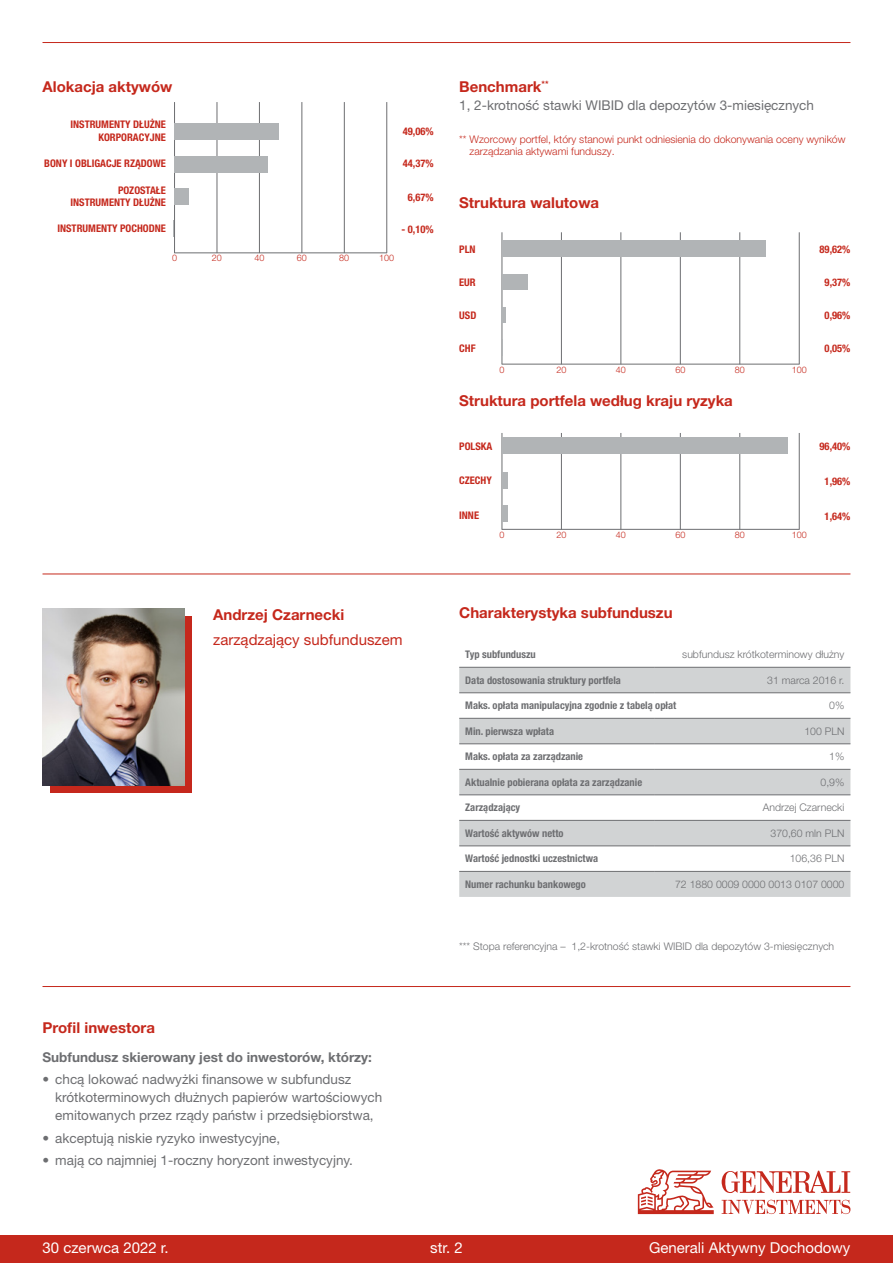
<style>
.page{position:relative;width:893px;height:1263px;background:#fff}
.page>*{position:absolute;margin:0;border:0;box-sizing:border-box;transform-origin:0 0}
.t1{font:700 15px "Helvetica Neue LT Pro";color:#c5281c}
.t2{font:15px "Helvetica Neue LT Pro";color:#fff}
.t3{font:15px "Helvetica Neue LT Pro";color:#c5281c}
.t4{font:13.5px/18px "Helvetica Neue LT Pro";color:#6d6e71}
.t5{font:700 13.5px "Helvetica Neue LT Pro";color:#6d6e71}
.t6{font:700 condensed 10.5px "Helvetica Neue LT Pro";color:#6d6e71}
.t7{font:300 10.5px "Helvetica Neue LT Pro";color:#6d6e71}
.t8{font:700 condensed 10.5px/12.6px "Helvetica Neue LT Pro";color:#c5281c;text-align:right}
.t9{font:300 10.5px/12.6px "Helvetica Neue LT Pro";color:#c5281c}
.t10{font:300 9px "Helvetica Neue LT Pro";color:#c5281c}
</style>
<div class="page">
<hr style="left:43px;top:42px;width:807px;height:1px;background:#c5281c">
<hr style="left:43px;top:574px;width:807px;height:1px;background:#c5281c">
<svg style="left:459px;top:666px;width:391px;height:1px"></svg>
<svg style="left:459px;top:668px;width:391px;height:229px;fill:#d1d3d4"></svg>
<hr style="left:459px;top:667px;width:196px;height:1px;background:#6d6e71">
<hr style="left:655px;top:667px;width:195px;height:1px;background:#6d6e71">
<hr style="left:459px;top:692px;width:196px;height:1px;background:#6d6e71">
<hr style="left:655px;top:692px;width:195px;height:1px;background:#6d6e71">
<hr style="left:459px;top:718px;width:196px;height:1px;background:#6d6e71">
<hr style="left:655px;top:718px;width:195px;height:1px;background:#6d6e71">
<hr style="left:459px;top:743px;width:196px;height:1px;background:#6d6e71">
<hr style="left:655px;top:743px;width:195px;height:1px;background:#6d6e71">
<hr style="left:459px;top:769px;width:196px;height:1px;background:#6d6e71">
<hr style="left:655px;top:769px;width:195px;height:1px;background:#6d6e71">
<hr style="left:459px;top:794px;width:196px;height:1px;background:#6d6e71">
<hr style="left:655px;top:794px;width:195px;height:1px;background:#6d6e71">
<hr style="left:459px;top:820px;width:196px;height:1px;background:#6d6e71">
<hr style="left:655px;top:820px;width:195px;height:1px;background:#6d6e71">
<hr style="left:459px;top:846px;width:196px;height:1px;background:#6d6e71">
<hr style="left:655px;top:846px;width:195px;height:1px;background:#6d6e71">
<hr style="left:459px;top:871px;width:196px;height:1px;background:#6d6e71">
<hr style="left:655px;top:871px;width:195px;height:1px;background:#6d6e71">
<hr style="left:217px;top:102px;width:1px;height:151px;background:#6d6e71">
<hr style="left:259px;top:102px;width:1px;height:151px;background:#6d6e71">
<hr style="left:302px;top:102px;width:1px;height:151px;background:#6d6e71">
<hr style="left:344px;top:102px;width:1px;height:151px;background:#6d6e71">
<hr style="left:386px;top:102px;width:1px;height:151px;background:#6d6e71">
<hr style="left:174px;top:102px;width:1px;height:151px;background:#6d6e71">
<div style="left:174px;top:123px;width:105px;height:16px;background:#b1b4b6"></div>
<div style="left:174px;top:156px;width:94px;height:16px;background:#b1b4b6"></div>
<div style="left:174px;top:188px;width:14px;height:16px;background:#b1b4b6"></div>
<svg style="left:173px;top:220px;width:1px;height:16px"></svg>
<hr style="left:174px;top:253px;width:213px;height:1px;background:#6d6e71">
<hr style="left:561px;top:232px;width:1px;height:132px;background:#6d6e71">
<hr style="left:621px;top:232px;width:1px;height:132px;background:#6d6e71">
<hr style="left:680px;top:232px;width:1px;height:132px;background:#6d6e71">
<hr style="left:739px;top:232px;width:1px;height:132px;background:#6d6e71">
<hr style="left:799px;top:232px;width:1px;height:132px;background:#6d6e71">
<hr style="left:502px;top:232px;width:1px;height:132px;background:#6d6e71">
<div style="left:502px;top:241px;width:263px;height:16px;background:#b1b4b6"></div>
<div style="left:502px;top:274px;width:25px;height:16px;background:#b1b4b6"></div>
<hr style="left:502px;top:307px;width:4px;height:16px;background:#b1b4b6">
<svg style="left:502px;top:340px;width:1px;height:16px"></svg>
<hr style="left:502px;top:364px;width:297px;height:1px;background:#6d6e71">
<hr style="left:43px;top:986px;width:807px;height:1px;background:#c5281c">
<hr style="left:561px;top:433px;width:1px;height:96px;background:#6d6e71">
<hr style="left:621px;top:433px;width:1px;height:96px;background:#6d6e71">
<hr style="left:680px;top:433px;width:1px;height:96px;background:#6d6e71">
<hr style="left:739px;top:433px;width:1px;height:96px;background:#6d6e71">
<hr style="left:799px;top:433px;width:1px;height:96px;background:#6d6e71">
<hr style="left:502px;top:433px;width:1px;height:96px;background:#6d6e71">
<div style="left:502px;top:472px;width:6px;height:16px;background:#b1b4b6"></div>
<div style="left:502px;top:506px;width:5px;height:16px;background:#b1b4b6"></div>
<div style="left:502px;top:437px;width:285px;height:17px;background:#b1b4b6"></div>
<hr style="left:502px;top:529px;width:297px;height:1px;background:#6d6e71">
<div style="left:0;top:1235px;width:893px;height:28px;background:#c5281c"></div>
<svg style="left:638px;top:1169px;width:76px;height:45px"></svg>
<svg style="left:722px;top:1200px;width:128px;height:14px"></svg>
<svg style="left:722px;top:1171px;width:128px;height:22px"></svg>
<div style="left:50px;top:616px;width:142px;height:177px;background:#c5281c"></div>
<img style="left:43px;top:609px;width:141px;height:177px">
<p class="t1" style="left:43px;top:77px;width:131px">Alokacja aktywów</p>
<p class="t8" style="left:70px;top:118px;width:97px">INSTRUMENTY DŁUŻNE<br>KORPORACYJNE</p>
<p class="t8" style="left:44px;top:157px;width:123px">BONY I OBLIGACJE RZĄDOWE</p>
<p class="t8" style="left:70px;top:184px;width:97px">POZOSTAŁE<br>INSTRUMENTY DŁUŻNE</p>
<p class="t8" style="left:57px;top:222px;width:110px">INSTRUMENTY POCHODNE</p>
<p class="t8" style="left:403px;top:125px;width:32px">49,06%</p>
<p class="t8" style="left:403px;top:157px;width:32px">44,37%</p>
<p class="t8" style="left:408px;top:191px;width:27px">6,67%</p>
<p class="t8" style="left:401px;top:223px;width:34px">- 0,10%</p>
<p class="t10" style="left:172px;top:253px;width:7px">0</p>
<p class="t10" style="left:212px;top:253px;width:12px">20</p>
<p class="t10" style="left:254px;top:253px;width:12px">40</p>
<p class="t10" style="left:297px;top:253px;width:12px">60</p>
<p class="t10" style="left:339px;top:253px;width:12px">80</p>
<p class="t10" style="left:379px;top:253px;width:17px">100</p>
<p class="t1" style="left:459px;top:77px;width:91px">Benchmark<sup>**</sup></p>
<p class="t4" style="left:459px;top:96px;width:356px">1, 2-krotność stawki WIBID dla depozytów 3-miesięcznych</p>
<p class="t9" style="left:470px;top:133px;width:377px;text-indent:-10px">** Wzorcowy portfel, który stanowi punkt odniesienia do dokonywania oceny wyników zarządzania aktywami funduszy.</p>
<p class="t1" style="left:459px;top:193px;width:141px">Struktura walutowa</p>
<p class="t8" style="left:459px;top:243px;width:18px">PLN</p>
<p class="t8" style="left:459px;top:276px;width:18px">EUR</p>
<p class="t8" style="left:459px;top:309px;width:19px">USD</p>
<p class="t8" style="left:459px;top:342px;width:18px">CHF</p>
<p class="t10" style="left:499px;top:364px;width:7px">0</p>
<p class="t10" style="left:556px;top:364px;width:12px">20</p>
<p class="t10" style="left:616px;top:364px;width:12px">40</p>
<p class="t10" style="left:675px;top:364px;width:12px">60</p>
<p class="t10" style="left:735px;top:364px;width:12px">80</p>
<p class="t10" style="left:792px;top:364px;width:17px">100</p>
<p class="t1" style="left:459px;top:391px;width:275px">Struktura portfela według kraju ryzyka</p>
<p class="t8" style="left:459px;top:439px;width:35px">POLSKA</p>
<p class="t8" style="left:459px;top:474px;width:34px">CZECHY</p>
<p class="t8" style="left:459px;top:509px;width:21px">INNE</p>
<p class="t10" style="left:499px;top:529px;width:7px">0</p>
<p class="t10" style="left:556px;top:529px;width:12px">20</p>
<p class="t10" style="left:616px;top:529px;width:12px">40</p>
<p class="t10" style="left:675px;top:529px;width:12px">60</p>
<p class="t10" style="left:735px;top:529px;width:12px">80</p>
<p class="t10" style="left:792px;top:529px;width:17px">100</p>
<p class="t8" style="left:820px;top:243px;width:32px">89,62%</p>
<p class="t8" style="left:825px;top:276px;width:27px">9,37%</p>
<p class="t8" style="left:825px;top:309px;width:27px">0,96%</p>
<p class="t8" style="left:825px;top:342px;width:27px">0,05%</p>
<p class="t8" style="left:820px;top:439px;width:32px">96,40%</p>
<p class="t8" style="left:825px;top:475px;width:27px">1,96%</p>
<p class="t8" style="left:825px;top:510px;width:27px">1,64%</p>
<p class="t1" style="left:213px;top:605px;width:133px">Andrzej Czarnecki</p>
<p class="t3" style="left:213px;top:630px;width:191px">zarządzający subfunduszem</p>
<p class="t1" style="left:459px;top:603px;width:215px">Charakterystyka subfunduszu</p>
<p class="t6" style="left:465px;top:648px;width:72px">Typ subfunduszu</p>
<p class="t7" style="left:682px;top:648px;width:164px">subfundusz krótkoterminowy dłużny</p>
<p class="t6" style="left:465px;top:674px;width:157px">Data dostosowania struktury portfela</p>
<p class="t7" style="left:767px;top:674px;width:79px">31 marca 2016 r.</p>
<p class="t6" style="left:465px;top:699px;width:213px">Maks. opłata manipulacyjna zgodnie z tabelą opłat</p>
<p class="t7" style="left:829px;top:699px;width:17px">0%</p>
<p class="t6" style="left:465px;top:725px;width:90px">Min. pierwsza wpłata</p>
<p class="t7" style="left:804px;top:725px;width:42px">100 PLN</p>
<p class="t6" style="left:465px;top:750px;width:119px">Maks. opłata za zarządzanie</p>
<p class="t7" style="left:829px;top:750px;width:17px">1%</p>
<p class="t6" style="left:465px;top:776px;width:178px">Aktualnie pobierana opłata za zarządzanie</p>
<p class="t7" style="left:820px;top:776px;width:25px">0,9%</p>
<p class="t6" style="left:465px;top:801px;width:56px">Zarządzający</p>
<p class="t7" style="left:763px;top:801px;width:83px">Andrzej Czarnecki</p>
<p class="t6" style="left:465px;top:827px;width:100px">Wartość aktywów netto</p>
<p class="t7" style="left:770px;top:827px;width:75px">370,60 mln PLN</p>
<p class="t6" style="left:465px;top:852px;width:134px">Wartość jednostki uczestnictwa</p>
<p class="t7" style="left:790px;top:852px;width:56px">106,36 PLN</p>
<p class="t6" style="left:465px;top:878px;width:122px">Numer rachunku bankowego</p>
<p class="t7" style="left:675px;top:878px;width:171px">72 1880 0009 0000 0013 0107 0000</p>
<p class="t7" style="left:459px;top:940px;width:376px">*** Stopa referencyjna – 1,2-krotność stawki WIBID dla depozytów 3-miesięcznych</p>
<p class="t1" style="left:43px;top:1018px;width:114px">Profil inwestora</p>
<p class="t5" style="left:43px;top:1049px;width:331px">Subfundusz skierowany jest do inwestorów, którzy:</p>
<p class="t4" style="left:55px;top:1070px;width:328px;text-indent:-13px">• chcą lokować nadwyżki finansowe w subfundusz krótkoterminowych dłużnych papierów wartościowych emitowanych przez rządy państw i przedsiębiorstwa,</p>
<p class="t4" style="left:43px;top:1128px;width:239px">• akceptują niskie ryzyko inwestycyjne,</p>
<p class="t4" style="left:43px;top:1151px;width:312px">• mają co najmniej 1-roczny horyzont inwestycyjny.</p>
<p class="t2" style="left:43px;top:1238px;width:128px">30 czerwca 2022 r.</p>
<p class="t2" style="left:430px;top:1238px;width:34px">str. 2</p>
<p class="t2" style="left:649px;top:1238px;width:203px">Generali Aktywny Dochodowy</p>
</div>
